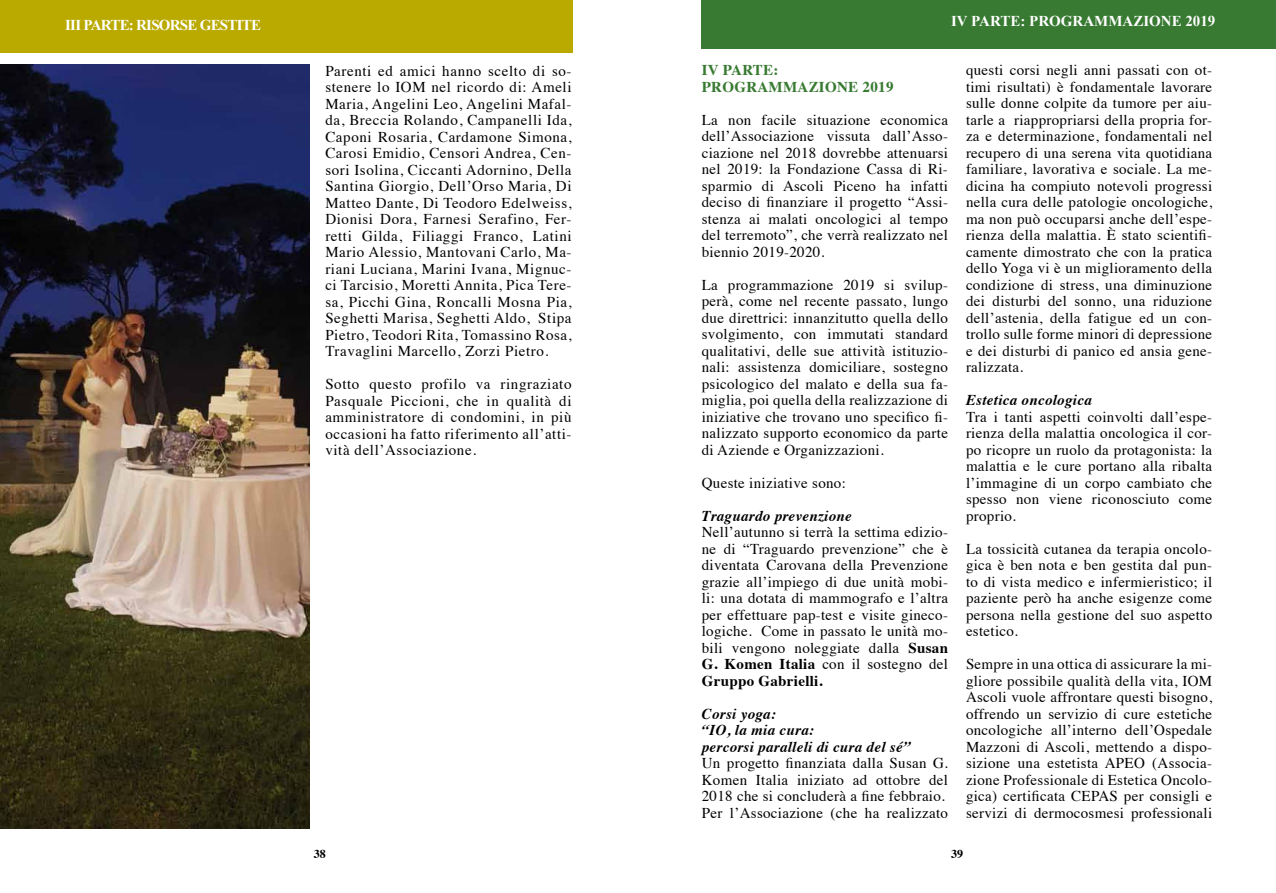
<style>
.page{position:relative;width:1276px;height:893px;background:#fff}
.page>*{position:absolute;margin:0;border:0;box-sizing:border-box;transform-origin:0 0}
.t1{font:15px/16.5px "Times";letter-spacing:.02em;color:#000;text-align:justify}
.t2{font:italic 700 15px/16.5px "Times";letter-spacing:.02em;color:#000}
.t3{font:700 15px "Times New Roman";color:#fff}
.t4{font:700 15px/16.5px "Times";letter-spacing:.02em;color:#387a32}
.t5{font:700 15px "Times New Roman";letter-spacing:-.035em;color:#fff}
.t6{font:700 12px "Times";color:#000}
.s1{font-weight:700}
</style>
<div class="page">
<div style="left:702px;top:0;width:574px;height:49px;background:#387a32"></div>
<img style="left:0;top:64px;width:309px;height:764px">
<div style="left:0;top:0;width:572px;height:52px;background:#baaa00"></div>
<p class="t5" style="left:65px;top:15px;width:197px">III PARTE: RISORSE GESTITE</p>
<p class="t1" style="left:325px;top:61px;width:248px">Parenti ed amici hanno scelto di so&shy;stenere lo IOM nel ricordo di: Ameli Maria, Angelini Leo, Angelini Mafal&shy;da, Breccia Rolando, Campanelli Ida, Caponi Rosaria, Cardamone Simona, Carosi Emidio, Censori Andrea, Cen&shy;sori Isolina, Ciccanti Adornino, Della Santina Giorgio, Dell’Orso Maria, Di Matteo Dante, Di Teodoro Edelweiss, Dionisi Dora, Farnesi Serafino, Fer&shy;retti Gilda, Filiaggi Franco, Latini Mario Alessio, Mantovani Carlo, Ma&shy;riani Luciana, Marini Ivana, Mignuc&shy;ci Tarcisio, Moretti Annita, Pica Tere&shy;sa, Picchi Gina, Roncalli Mosna Pia, Seghetti Marisa, Seghetti Aldo, Stipa Pietro, Teodori Rita, Tomassino Rosa, Travaglini Marcello, Zorzi Pietro.</p>
<p class="t1" style="left:325px;top:375px;width:248px">Sotto questo profilo va ringraziato Pasquale Piccioni, che in qualità di amministratore di condomini, in più occasioni ha fatto riferimento all’atti&shy;vità dell’Associazione.</p>
<p class="t3" style="left:951px;top:10px;width:266px">IV PARTE: PROGRAMMAZIONE 2019</p>
<p class="t4" style="left:702px;top:60px;width:193px">IV PARTE:<br>PROGRAMMAZIONE 2019</p>
<p class="t1" style="left:702px;top:110px;width:248px">La non facile situazione economica dell’Associazione vissuta dall’Asso&shy;ciazione nel 2018 dovrebbe attenuarsi nel 2019: la Fondazione Cassa di Ri&shy;sparmio di Ascoli Piceno ha infatti deciso di finanziare il progetto “Assi&shy;stenza ai malati oncologici al tempo del terremoto”, che verrà realizzato nel biennio 2019-2020.</p>
<p class="t1" style="left:702px;top:275px;width:248px">La programmazione 2019 si svilup&shy;perà, come nel recente passato, lungo due direttrici: innanzitutto quella dello svolgimento, con immutati standard qualitativi, delle sue attività istituzio&shy;nali: assistenza domiciliare, sostegno psicologico del malato e della sua fa&shy;miglia, poi quella della realizzazione di iniziative che trovano uno specifico fi&shy;nalizzato supporto economico da parte di Aziende e Organizzazioni.</p>
<p class="t1" style="left:702px;top:473px;width:146px">Queste iniziative sono:</p>
<p class="t2" style="left:702px;top:506px;width:152px">Traguardo prevenzione</p>
<p class="t1" style="left:702px;top:522px;width:248px">Nell’autunno si terrà la settima edizio&shy;ne di “Traguardo prevenzione” che è diventata Carovana della Prevenzione grazie all’impiego di due unità mobi&shy;li: una dotata di mammografo e l’altra per effettuare pap-test e visite gineco&shy;logiche. Come in passato le unità mo&shy;bili vengono noleggiate dalla <span class="s1">Susan G. Komen Italia</span> con il sostegno del <span class="s1">Gruppo Gabrielli.</span></p>
<p class="t2" style="left:702px;top:704px;width:210px">Corsi yoga:<br>“IO, la mia cura:<br>percorsi paralleli di cura del sé”</p>
<p class="t1" style="left:702px;top:753px;width:248px;text-align:left">Un progetto finanziata dalla Susan G.<br>Komen Italia iniziato ad ottobre del 2018 che si concluderà a fine febbraio.<br>Per l’Associazione (che ha realizzato</p>
<p class="t1" style="left:966px;top:60px;width:248px">questi corsi negli anni passati con ot&shy;timi risultati) è fondamentale lavorare sulle donne colpite da tumore per aiu&shy;tarle a riappropriarsi della propria for&shy;za e determinazione, fondamentali nel recupero di una serena vita quotidiana familiare, lavorativa e sociale. La me&shy;dicina ha compiuto notevoli progressi nella cura delle patologie oncologiche, ma non può occuparsi anche dell’espe&shy;rienza della malattia. È stato scientifi&shy;camente dimostrato che con la pratica dello Yoga vi è un miglioramento della condizione di stress, una diminuzione dei disturbi del sonno, una riduzione dell’astenia, della fatigue ed un con&shy;trollo sulle forme minori di depressione e dei disturbi di panico ed ansia gene&shy;ralizzata.</p>
<p class="t2" style="left:966px;top:390px;width:127px">Estetica oncologica</p>
<p class="t1" style="left:966px;top:407px;width:248px">Tra i tanti aspetti coinvolti dall’espe&shy;rienza della malattia oncologica il cor&shy;po ricopre un ruolo da protagonista: la malattia e le cure portano alla ribalta l’immagine di un corpo cambiato che spesso non viene riconosciuto come proprio.</p>
<p class="t1" style="left:966px;top:539px;width:248px">La tossicità cutanea da terapia oncolo&shy;gica è ben nota e ben gestita dal pun&shy;to di vista medico e infermieristico; il paziente però ha anche esigenze come persona nella gestione del suo aspetto estetico.</p>
<p class="t1" style="left:966px;top:654px;width:248px">Sempre in una ottica di assicurare la mi&shy;gliore possibile qualità della vita, IOM Ascoli vuole affrontare questi bisogno, offrendo un servizio di cure estetiche oncologiche all’interno dell’Ospedale Mazzoni di Ascoli, mettendo a dispo&shy;sizione una estetista APEO (Associa&shy;zione Professionale di Estetica Oncolo&shy;gica) certificata CEPAS per consigli e servizi di dermocosmesi professionali</p>
<p class="t6" style="left:314px;top:842px;width:13px">38</p>
<p class="t6" style="left:951px;top:842px;width:13px">39</p>
</div>
